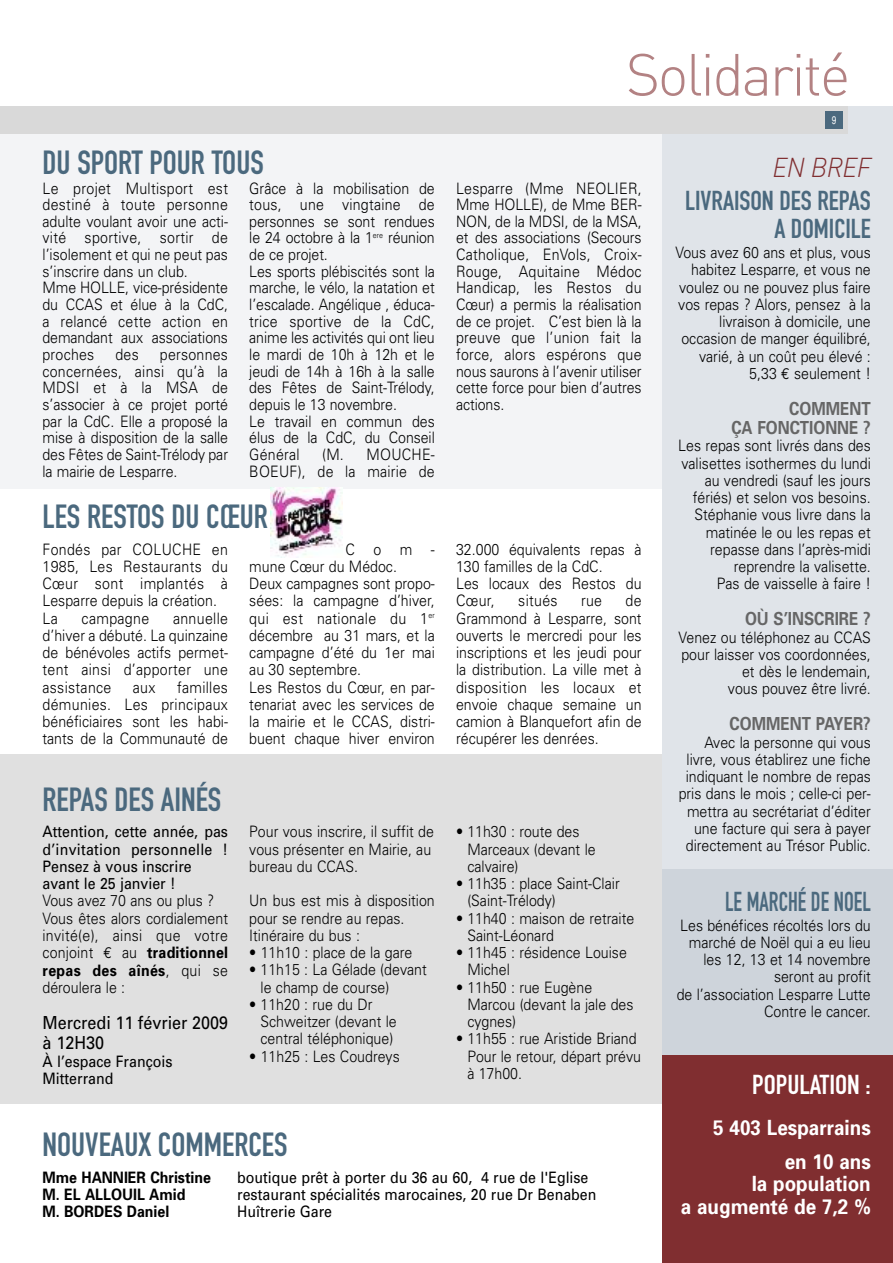
<style>
.page{position:relative;width:893px;height:1263px;background:#fff}
.page>*{position:absolute;margin:0;border:0;box-sizing:border-box;transform-origin:0 0}
.t1{font:300 58.5px "DIN";letter-spacing:-.04em;color:#b38283}
.t2{font:33px "DIN Engschrift";color:#4b697e}
.t3{font:27px/28.2px "DIN Engschrift";color:#4b697e;text-align:right}
.t4{font:27px "DIN Engschrift";color:#4b697e;scale:.85 1}
.t5{font:27px "DIN Engschrift";color:#fff;scale:1.05 1}
.t6{font:italic 300 27px "DIN";letter-spacing:-.015em;color:#802e30;scale:.95 1}
.t7{font:700 21px/33.9px "Univers";color:#fff;text-align:right;scale:.9 1}
.t8{font:700 18px/18.8px "Univers";color:#666;text-align:right;scale:.85 1}
.t9{font:18px/19.5px "Univers";color:#000;scale:.9 1}
.t10{font:300 15.75px/17.2px "Univers";color:#000;scale:.9 1}
.t11{font:15.75px/17.2px "Univers";color:#000;scale:.9 1}
.t12{font:300 15.75px/17.2px "Univers";letter-spacing:.02em;color:#000;scale:.9 1}
.t13{font:700 15.75px "Univers";color:#000;scale:.9 1}
.t14{font:11.1px "Helvetica";color:#fff;scale:.75 1}
.s1{font-family:"Euro Mono";font-weight:400}
.s2{font-weight:700}
</style>
<div class="page">
<div style="left:0;top:128px;width:663px;height:361px;background:#f3f4f6"></div>
<div style="left:0;top:754px;width:663px;height:349px;background:#e0e0e0"></div>
<div style="left:662px;top:107px;width:231px;height:1156px;background:#e0e4e9"></div>
<div style="left:662px;top:870px;width:231px;height:393px;background:#ced4db"></div>
<div style="left:662px;top:1054px;width:231px;height:209px;background:#802e30"></div>
<div style="left:0;top:106px;width:848px;height:28px;background:#d9d9d9"></div>
<div style="left:825px;top:111px;width:18px;height:18px;background:#4b697e"></div>
<img style="left:271px;top:487px;width:71px;height:70px">
<h1 class="t1" style="left:626px;top:40px;width:226px">Solidarité</h1>
<h2 class="t2" style="left:43px;top:150px;width:223px">DU SPORT POUR TOUS</h2>
<p class="t10" style="left:43px;top:181px;width:208px;line-height:16.6px">Le projet Multisport est destiné à toute personne adulte voulant avoir une acti&shy;vité sportive, sortir de l’isolement et qui ne peut pas s’inscrire dans un club.<br>Mme HOLLE, vice-présidente du CCAS et élue à la CdC, a relancé cette action en demandant aux associations proches</p>
<p class="t10" style="left:116px;top:347px;width:27px">des</p>
<p class="t10" style="left:43px;top:347px;width:208px;line-height:16.6px;text-align:justify;text-indent:117px">personnes concernées, ainsi qu’à la MDSI et à la MSA de s’associer à ce projet porté par la CdC. Elle a proposé la mise à disposition de la salle des Fêtes de Saint-Trélody par la mairie de Lesparre.</p>
<p class="t10" style="left:249px;top:181px;width:208px;line-height:16.6px">Grâce à la mobilisation de tous, une vingtaine de personnes se sont rendues le 24 octobre à la 1<sup>ere</sup> réunion de ce projet.<br>Les sports plébiscités sont la marche, le vélo, la natation et l’escalade. Angélique , éduca&shy;trice sportive de la CdC, anime les activités qui ont lieu le mardi de 10h à 12h et le jeudi de 14h à 16h à la salle des Fêtes de Saint-Trélody, depuis le 13 novembre.<br>Le travail en commun des élus de la CdC, du Conseil<br>Général</p>
<p class="t10" style="left:249px;top:447px;width:208px;line-height:16.6px;text-align:right">(M. MOUCHE-<br>BOEUF), de la mairie de</p>
<h2 class="t2" style="left:43px;top:504px;width:227px">LES RESTOS DU CŒUR</h2>
<p class="t10" style="left:456px;top:181px;width:208px;line-height:16.6px;text-align:justify">Lesparre (Mme NEOLIER, Mme HOLLE), de Mme BER-NON, de la MDSI, de la MSA, et des associations (Secours Catholique, EnVols, Croix-Rouge, Aquitaine Médoc Handicap, les Restos du Cœur) a permis la réalisation de ce projet. C’est bien là la preuve que l’union fait la force, alors espérons que nous saurons à l’avenir utiliser cette force pour bien d’autres actions.</p>
<p class="t12" style="left:43px;top:542px;width:208px">Fondés par COLUCHE en<br>1985, Les Restaurants du<br>Cœur sont implantés à<br>Lesparre depuis la création.<br>La</p>
<p class="t10" style="left:43px;top:611px;width:208px;text-align:justify;text-indent:131px">annuelle d’hiver a débuté. La quinzaine de bénévoles actifs permet&shy;tent ainsi d’apporter une assistance</p>
<p class="t12" style="left:82px;top:611px;width:77px">campagne</p>
<p class="t10" style="left:43px;top:680px;width:208px;text-align:justify;text-indent:135px">familles démunies. Les principaux bénéficiaires sont les habi&shy;tants de la Communauté de</p>
<p class="t10" style="left:133px;top:680px;width:27px">aux</p>
<h2 class="t2" style="left:43px;top:787px;width:180px">REPAS DES AINÉS</h2>
<p class="t11" style="left:43px;top:825px;width:208px">Attention, cette année, pas d’invitation personnelle !<br>Pensez à vous inscrire avant le 25 janvier !</p>
<p class="t10" style="left:43px;top:893px;width:208px">Vous avez 70 ans ou plus ?<br>Vous êtes alors cordialement invité(e), ainsi que votre conjoint <span class="s1">€</span> au <span class="s2">traditionnel repas des aînés</span>, qui se déroulera le :</p>
<p class="t9" style="left:43px;top:1015px;width:208px">Mercredi 11 février 2009 à 12H30</p>
<p class="t11" style="left:43px;top:1054px;width:146px">À l’espace François<br>Mitterrand</p>
<p class="t10" style="left:249px;top:542px;width:208px;text-indent:96px">Com&shy;mune Cœur du Médoc.<br>Deux campagnes sont propo&shy;sées: la campagne d’hiver, qui est nationale du 1<sup>er </sup>décembre au 31 mars, et la campagne d’été du 1er mai au 30 septembre.<br>Les Restos du Cœur, en par&shy;tenariat avec les services de la mairie et le CCAS, distri&shy;buent chaque hiver environ</p>
<p class="t10" style="left:456px;top:542px;width:208px">32.000 équivalents repas à<br>130 familles de la CdC.<br>Les locaux des Restos du<br>Cœur,</p>
<p class="t10" style="left:456px;top:594px;width:208px;text-align:justify;text-indent:169px">de Grammond à Lesparre, sont ouverts le mercredi pour les inscriptions et les jeudi pour la distribution. La ville met à disposition les locaux et envoie chaque semaine un camion à Blanquefort afin de récupérer les denrées.</p>
<p class="t10" style="left:518px;top:594px;width:45px">situés</p>
<p class="t10" style="left:581px;top:594px;width:25px">rue</p>
<p class="t10" style="left:249px;top:825px;width:207px">Pour vous inscrire, il suffit de vous présenter en Mairie, au bureau du CCAS.</p>
<p class="t10" style="left:249px;top:894px;width:208px">Un bus est mis à disposition pour se rendre au repas.<br>Itinéraire du bus :</p>
<p class="t10" style="left:249px;top:945px;width:183px">• 11h10 : place de la gare</p>
<p class="t10" style="left:261px;top:963px;width:186px;text-indent:-11px">• 11h15 : La Gélade (devant le champ de course)</p>
<p class="t10" style="left:261px;top:997px;width:153px;text-indent:-11px">• 11h20 : rue du Dr<br>Schweitzer (devant le central téléphonique)</p>
<p class="t10" style="left:249px;top:1049px;width:169px">• 11h25 : Les Coudreys</p>
<p class="t10" style="left:467px;top:825px;width:144px;text-indent:-11px">• 11h30 : route des<br>Marceaux (devant le calvaire)</p>
<p class="t10" style="left:467px;top:876px;width:171px;text-indent:-11px">• 11h35 : place Saint-Clair (Saint-Trélody)</p>
<p class="t10" style="left:467px;top:911px;width:187px;text-indent:-11px">• 11h40 : maison de retraite<br>Saint-Léonard</p>
<p class="t10" style="left:467px;top:945px;width:179px;text-indent:-11px">• 11h45 : résidence Louise<br>Michel</p>
<p class="t10" style="left:467px;top:980px;width:186px;text-indent:-11px">• 11h50 : rue Eugène<br>Marcou (devant la jale des cygnes)</p>
<p class="t10" style="left:467px;top:1032px;width:195px;text-indent:-11px">• 11h55 : rue Aristide Briand<br>Pour le retour, départ prévu à 17h00.</p>
<h2 class="t2" style="left:43px;top:1132px;width:246px">NOUVEAUX COMMERCES</h2>
<p class="t13" style="left:43px;top:1171px;width:189px">Mme HANNIER Christine</p>
<p class="t11" style="left:237px;top:1170px;width:392px">boutique prêt à porter du 36 au 60, 4 rue de l'Eglise</p>
<p class="t13" style="left:43px;top:1189px;width:160px">M. EL ALLOUIL Amid</p>
<p class="t11" style="left:237px;top:1187px;width:401px">restaurant spécialités marocaines, 20 rue Dr Benaben</p>
<p class="t13" style="left:43px;top:1206px;width:142px">M. BORDES Daniel</p>
<p class="t11" style="left:237px;top:1204px;width:107px">Huîtrerie Gare</p>
<p class="t14" style="left:832px;top:116px;width:8px">9</p>
<h3 class="t6" style="left:772px;top:151px;width:105px">EN BREF</h3>
<h3 class="t3" style="left:685px;top:189px;width:187px">LIVRAISON DES REPAS<br>A DOMICILE</h3>
<p class="t10" style="left:675px;top:245px;width:219px;text-align:right">Vous avez 60 ans et plus, vous habitez Lesparre, et vous ne voulez ou ne pouvez plus faire vos repas ? Alors, pensez à la livraison à domicile, une occasion de manger équilibré, varié, à un coût peu élevé :<br>5,33 <span class="s1">€</span> seulement !</p>
<p class="t8" style="left:731px;top:401px;width:166px">COMMENT<br>ÇA FONCTIONNE ?</p>
<p class="t10" style="left:678px;top:438px;width:215px;text-align:right">Les repas sont livrés dans des valisettes isothermes du lundi au vendredi (sauf les jours fériés) et selon vos besoins.<br>Stéphanie vous livre dans la matinée le ou les repas et repasse dans l’après-midi reprendre la valisette.<br>Pas de vaisselle à faire !</p>
<p class="t8" style="left:745px;top:611px;width:150px">OÙ S’INSCRIRE ?</p>
<p class="t10" style="left:679px;top:630px;width:215px;text-align:right">Venez ou téléphonez au CCAS pour laisser vos coordonnées, et dès le lendemain,<br>vous pouvez être livré.</p>
<p class="t8" style="left:730px;top:716px;width:168px">COMMENT PAYER?</p>
<p class="t10" style="left:679px;top:735px;width:215px;text-align:right">Avec la personne qui vous livre, vous établirez une fiche indiquant le nombre de repas pris dans le mois ; celle-ci per&shy;mettra au secrétariat d’éditer une facture qui sera à payer directement au Trésor Public.</p>
<h3 class="t4" style="left:725px;top:891px;width:173px">LE MARCHÉ DE NOEL</h3>
<p class="t10" style="left:677px;top:918px;width:217px;text-align:right">Les bénéfices récoltés lors du marché de Noël qui a eu lieu les 12, 13 et 14 novembre seront au profit<br>de l’association Lesparre Lutte<br>Contre le cancer.</p>
<h3 class="t5" style="left:752px;top:1074px;width:114px">POPULATION :</h3>
<h3 class="t7" style="left:713px;top:1112px;width:177px">5 403 Lesparrains en 10 ans</h3>
<h3 class="t7" style="left:681px;top:1174px;width:213px;line-height:22.5px">la population<br>a augmenté de 7,2 %</h3>
</div>
